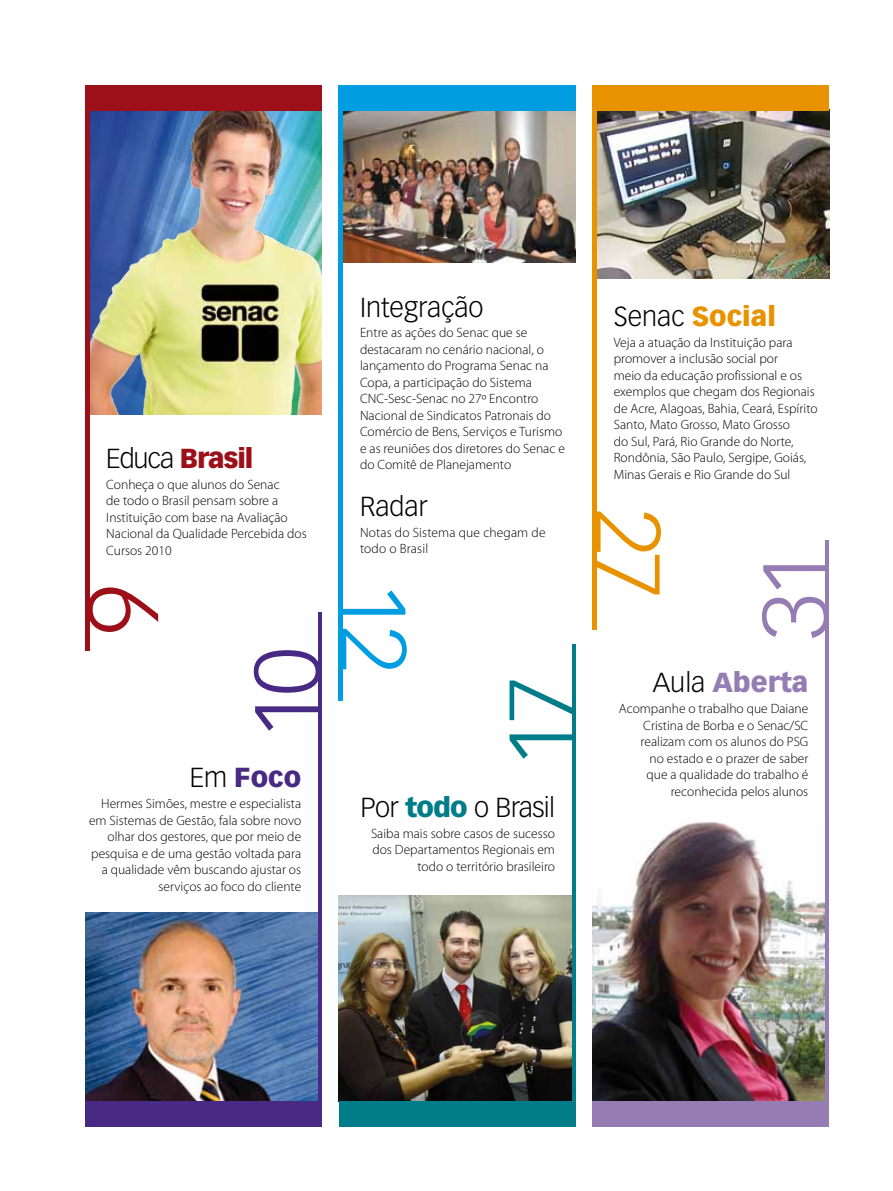
<style>
.page{position:relative;width:893px;height:1191px;background:#fff}
.page>*{position:absolute;margin:0;border:0;box-sizing:border-box;transform-origin:0 0}
.t1{font:300 97.5px "Vectora LH";color:#9d1019}
.t2{font:300 90px "Vectora LH";color:#482983}
.t3{font:300 90px "Vectora LH";color:#e89200}
.t4{font:300 90px "Vectora LH";color:#957db4}
.t5{font:300 90px "Vectora LH";color:#007d89}
.t6{font:300 90px "Vectora LH";color:#009ee0}
.t7{font:300 27px "Vectora LH";color:#000}
.t8{font:300 27px "Vectora LH";letter-spacing:-.03em;color:#000}
.t9{font:900 27px "Vectora LH";letter-spacing:-.04em;color:#9d1019}
.t10{font:900 27px "Vectora LH";color:#e89200}
.t11{font:900 27px "Vectora LH";color:#957db4}
.t12{font:900 27px "Vectora LH";color:#482983}
.t13{font:300 13.5px/16.5px "Myriad Pro";color:#000}
.s1{font-weight:300;color:#000}
.s2{font-weight:900;color:#007d89}
</style>
<div class="page">
<img style="left:85px;top:912px;width:233px;height:189px">
<img style="left:343px;top:111px;width:232px;height:152px">
<img style="left:339px;top:896px;width:233px;height:205px">
<img style="left:592px;top:820px;width:234px;height:281px">
<img style="left:89px;top:111px;width:233px;height:303px">
<img style="left:597px;top:111px;width:232px;height:167px">
<div style="left:85px;top:85px;width:237px;height:26px;background:#9d1019"></div>
<div style="left:85px;top:1101px;width:237px;height:26px;background:#482983"></div>
<hr style="left:85px;top:90px;width:4px;height:560px;background:#9d1019">
<hr style="left:318px;top:613px;width:4px;height:514px;background:#482983">
<div style="left:339px;top:85px;width:236px;height:26px;background:#009ee0"></div>
<div style="left:592px;top:85px;width:237px;height:26px;background:#e89200"></div>
<hr style="left:339px;top:85px;width:4px;height:615px;background:#009ee0">
<div style="left:592px;top:85px;width:5px;height:544px;background:#e89200"></div>
<hr style="left:826px;top:540px;width:3px;height:578px;background:#957db4">
<div style="left:592px;top:1101px;width:237px;height:26px;background:#957db4"></div>
<div style="left:339px;top:1101px;width:236px;height:26px;background:#007d89"></div>
<hr style="left:572px;top:644px;width:3px;height:483px;background:#007d89">
<h3 class="t9" style="left:106px;top:441px;width:149px"><span class="s1">Educa</span> Brasil</h3>
<p class="t13" style="left:106px;top:476px;width:202px">Conheça o que alunos do Senac<br>de todo o Brasil pensam sobre a<br>Instituição com base na Avaliação<br>Nacional da Qualidade Percebida dos<br>Cursos 2010</p>
<h1 class="t1" style="left:180px;top:584px;width:52px;rotate:90deg">6</h1>
<h2 class="t2" style="left:235px;top:738px;width:91px;rotate:-90deg">10</h2>
<h3 class="t12" style="left:190px;top:760px;width:113px"><span class="s1">Em</span> Foco</h3>
<p class="t13" style="left:89px;top:795px;width:214px;text-align:right">Hermes Simões, mestre e especialista em Sistemas de Gestão, fala sobre novo olhar dos gestores, que por meio de pesquisa e de uma gestão voltada para a qualidade vêm buscando ajustar os serviços ao foco do cliente</p>
<h3 class="t7" style="left:360px;top:291px;width:125px">Integração</h3>
<p class="t13" style="left:360px;top:325px;width:206px">Entre as ações do Senac que se destacaram no cenário nacional, o lançamento do Programa Senac na<br>Copa, a participação do Sistema<br>CNC-Sesc-Senac no 27º Encontro<br>Nacional de Sindicatos Patronais do<br>Comércio de Bens, Serviços e Turismo e as reuniões dos diretores do Senac e do Comitê de Planejamento</p>
<h3 class="t7" style="left:360px;top:491px;width:70px">Radar</h3>
<p class="t13" style="left:360px;top:524px;width:187px">Notas do Sistema que chegam de todo o Brasil</p>
<h2 class="t6" style="left:425px;top:583px;width:91px;rotate:90deg">12</h2>
<h2 class="t5" style="left:490px;top:766px;width:91px;rotate:-90deg">17</h2>
<h3 class="t8" style="left:360px;top:792px;width:196px">Por <span class="s2">todo</span> o Brasil</h3>
<p class="t13" style="left:371px;top:825px;width:185px;text-align:right">Saiba mais sobre casos de sucesso dos Departamentos Regionais em todo o território brasileiro</p>
<h3 class="t10" style="left:614px;top:299px;width:164px"><span class="s1">Senac</span> Social</h3>
<p class="t13" style="left:614px;top:334px;width:205px">Veja a atuação da Instituição para promover a inclusão social por<br>meio da educação profissional e os exemplos que chegam dos Regionais de Acre, Alagoas, Bahia, Ceará, Espírito Santo, Mato Grosso, Mato Grosso<br>do Sul, Pará, Rio Grande do Norte, Rondônia, São Paulo, Sergipe, Goiás, Minas Gerais e Rio Grande do Sul</p>
<h2 class="t3" style="left:679px;top:509px;width:91px;rotate:90deg">27</h2>
<h2 class="t4" style="left:743px;top:640px;width:91px;rotate:-90deg">31</h2>
<h3 class="t11" style="left:653px;top:666px;width:157px"><span class="s1">Aula</span> Aberta</h3>
<p class="t13" style="left:619px;top:700px;width:191px;text-align:right">Acompanhe o trabalho que Daiane<br>Cristina de Borba e o Senac/SC realizam com os alunos do PSG<br>no estado e o prazer de saber<br>que a qualidade do trabalho é reconhecida pelos alunos</p>
</div>
